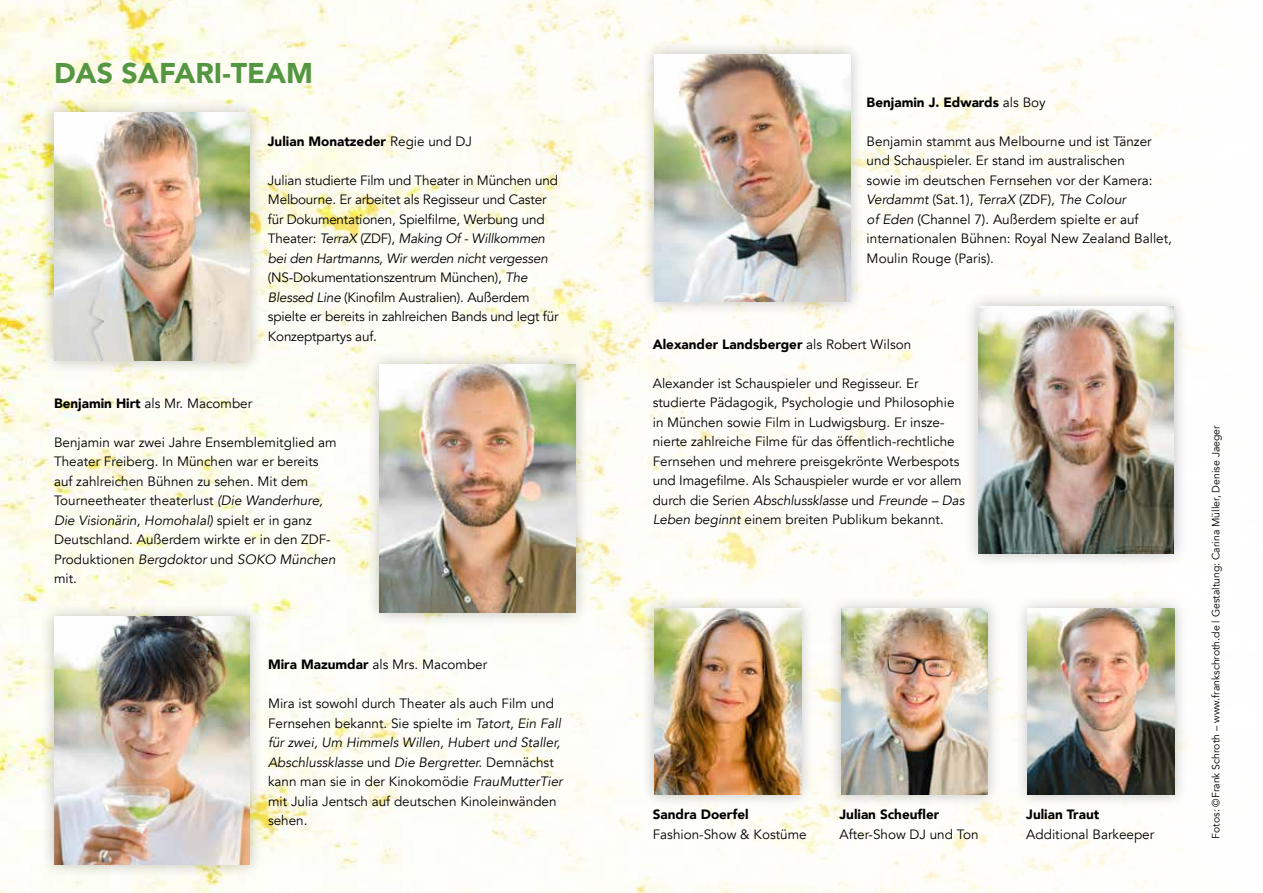
<style>
.page{position:relative;width:1263px;height:893px;background:#fff}
.page>*{position:absolute;margin:0;border:0;box-sizing:border-box;transform-origin:0 0}
.t1{font:900 28.5px "Avenir";color:#559642}
.t2{font:13.5px/19.5px "Avenir";color:#000}
.t3{font:900 13.5px "Avenir";color:#000}
.t4{font:10.5px "Avenir";color:#000}
.s1{font-weight:400}
.s2{font-style:italic}
.s3{font-weight:900}
</style>
<div class="page">
<img style="left:0;top:0;width:1216px;height:893px">
<div style="left:964px;top:292px;width:224px;height:276px;background:#000;opacity:.25"></div>
<img style="left:978px;top:306px;width:196px;height:248px">
<div style="left:40px;top:602px;width:224px;height:276px;background:#000;opacity:.25"></div>
<img style="left:54px;top:617px;width:195px;height:247px">
<div style="left:40px;top:98px;width:224px;height:276px;background:#000;opacity:.25"></div>
<img style="left:54px;top:113px;width:195px;height:247px">
<div style="left:366px;top:350px;width:224px;height:276px;background:#000;opacity:.25"></div>
<img style="left:380px;top:365px;width:195px;height:247px">
<div style="left:640px;top:40px;width:225px;height:276px;background:#000;opacity:.25"></div>
<img style="left:655px;top:54px;width:195px;height:248px">
<div style="left:1014px;top:594px;width:174px;height:215px;background:#000;opacity:.25"></div>
<img style="left:1028px;top:609px;width:146px;height:185px">
<div style="left:640px;top:594px;width:175px;height:215px;background:#000;opacity:.25"></div>
<img style="left:654px;top:609px;width:147px;height:185px">
<div style="left:827px;top:594px;width:175px;height:215px;background:#000;opacity:.25"></div>
<img style="left:841px;top:609px;width:147px;height:185px">
<h1 class="t1" style="left:54px;top:48px;width:261px">DAS SAFARI-TEAM</h1>
<p class="t3" style="left:268px;top:130px;width:206px">Julian Monatzeder <span class="s1">Regie und DJ</span></p>
<p class="t2" style="left:268px;top:171px;width:292px">Julian studierte Film und Theater in München und Melbourne. Er arbeitet als Regisseur und Caster für Dokumentationen, Spielfilme, Werbung und Theater: <span class="s2">TerraX</span> (ZDF), <span class="s2">Making Of - Willkommen bei den Hartmanns, Wir werden nicht vergessen </span>(NS-Dokumentationszentrum München), <span class="s2">The Blessed Line</span> (Kinofilm Australien). Außerdem spielte er bereits in zahlreichen Bands und legt für Konzeptpartys auf.</p>
<p class="t2" style="left:54px;top:393px;width:200px"><span class="s3">Benjamin Hirt</span> als Mr. Macomber</p>
<p class="t2" style="left:54px;top:432px;width:284px">Benjamin war zwei Jahre Ensemblemitglied am Theater Freiberg. In München war er bereits auf zahlreichen Bühnen zu sehen. Mit dem Tourneetheater theaterlust <span class="s2">(Die Wanderhure, Die Visionärin, Homohalal)</span> spielt er in ganz Deutschland. Außerdem wirkte er in den ZDF-Produktionen <span class="s2">Bergdoktor</span> und <span class="s2">SOKO München </span>mit.</p>
<p class="t2" style="left:268px;top:655px;width:221px"><span class="s3">Mira Mazumdar</span> als Mrs. Macomber</p>
<p class="t2" style="left:268px;top:694px;width:296px">Mira ist sowohl durch Theater als auch Film und Fernsehen bekannt. Sie spielte im <span class="s2">Tatort, Ein Fall für zwei, Um Himmels Willen, Hubert und Staller, Abschlussklasse</span> und <span class="s2">Die Bergretter.</span> Demnächst kann man sie in der Kinokomödie <span class="s2">FrauMutterTier </span>mit Julia Jentsch auf deutschen Kinoleinwänden sehen.</p>
<p class="t3" style="left:867px;top:90px;width:181px">Benjamin J. Edwards <span class="s1">als Boy</span></p>
<p class="t2" style="left:867px;top:131px;width:307px">Benjamin stammt aus Melbourne und ist Tänzer und Schauspieler. Er stand im australischen<br>sowie im deutschen Fernsehen vor der Kamera:<br><span class="s2">Verdammt</span> (Sat.1), <span class="s2">TerraX</span> (ZDF), <span class="s2">The Colour<br>of Eden</span> (Channel 7). Außerdem spielte er auf internationalen Bühnen: Royal New Zealand Ballet, Moulin Rouge (Paris).</p>
<p class="t3" style="left:653px;top:333px;width:260px">Alexander Landsberger <span class="s1">als Robert Wilson</span></p>
<p class="t2" style="left:653px;top:374px;width:313px">Alexander ist Schauspieler und Regisseur. Er studierte Pädagogik, Psychologie und Philosophie in München sowie Film in Ludwigsburg. Er insze&shy;nierte zahlreiche Filme für das öffentlich-rechtliche Fernsehen und mehrere preisgekrönte Werbespots und Imagefilme. Als Schauspieler wurde er vor allem durch die Serien <span class="s2">Abschlussklasse</span> und <span class="s2">Freunde – Das Leben beginnt</span> einem breiten Publikum bekannt.</p>
<p class="t3" style="left:653px;top:803px;width:97px">Sandra Doerfel</p>
<p class="t2" style="left:653px;top:824px;width:156px">Fashion-Show &amp; Kostüme</p>
<p class="t3" style="left:839px;top:803px;width:101px">Julian Scheufler</p>
<p class="t2" style="left:839px;top:824px;width:141px">After-Show DJ und Ton</p>
<p class="t3" style="left:1026px;top:803px;width:75px">Julian Traut</p>
<p class="t2" style="left:1026px;top:824px;width:129px">Additional Barkeeper</p>
<p class="t4" style="left:1209px;top:839px;width:415px;rotate:-90deg">Fotos: ©Frank Schroth – www.frankschroth.de | Gestaltung: Carina Müller, Denise Jaeger</p>
</div>
